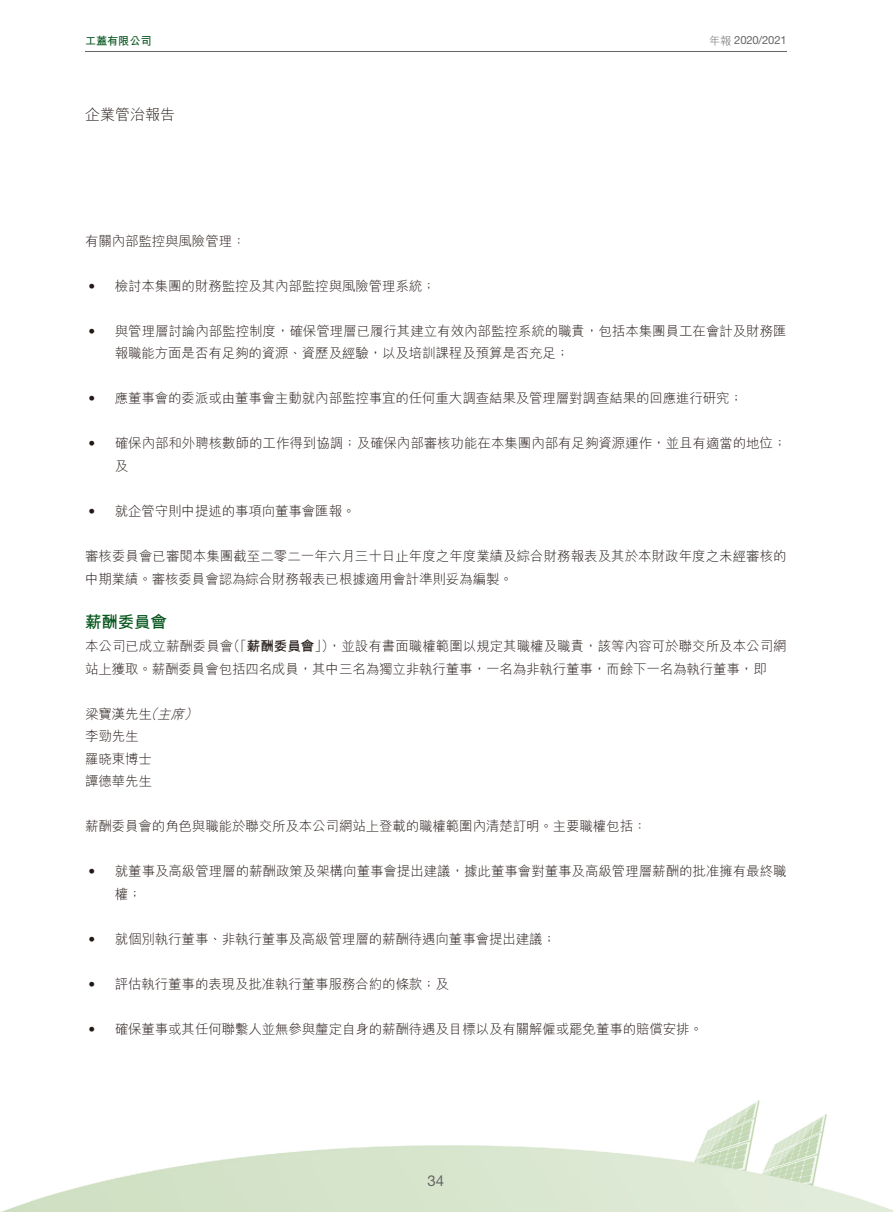
<style>
.page{position:relative;width:893px;height:1212px;background:#fff}
.page>*{position:absolute;margin:0;border:0;box-sizing:border-box;transform-origin:0 0}
.t1{font:16.5px "M Hei HK Bold E Ten B5 H";letter-spacing:-.01em;color:#04541b}
.t2{font:15px "M Hei HK Light E Ten B5 H";color:#231916}
.t3{font:15px "Helvetica Neue LT Std";color:#666565}
.t4{font:13.5px/22.5px "M Hei HK Light E Ten B5 H";letter-spacing:-.01em;color:#231916}
.t5{font:11.25px "Helvetica Neue LT Std";letter-spacing:-.015em;color:#666565}
.t6{font:11.25px "M Hei HK Bold E Ten B5 H";letter-spacing:-.015em;color:#04541b}
.s1{font-family:"M Hei HK Light E Ten B5 H"}
.s2{font-family:"Helvetica Neue LT Std";font-weight:300}
.s3{font-family:"M Hei HK Bold E Ten B5 H"}
.s4{font-style:italic}
</style>
<div class="page">
<img style="left:1px;top:1100px;width:892px;height:112px">
<hr style="left:85px;top:52px;width:702px;height:1px;background:#666565">
<p class="t6" style="left:85px;top:36px;width:68px">工蓋有限公司</p>
<p class="t5" style="left:709px;top:36px;width:79px"><span class="s1">年報</span> 2020/2021</p>
<p class="t2" style="left:85px;top:108px;width:91px">企業管治報告</p>
<p class="t4" style="left:85px;top:231px;width:162px">有關內部監控與風險管理：</p>
<p class="t4" style="left:88px;top:276px;width:349px"><span class="s2">•</span> 檢討本集團的財務監控及其內部監控與風險管理系統；</p>
<p class="t4" style="left:115px;top:321px;width:673px;text-indent:-26px"><span class="s2">•</span> 與管理層討論內部監控制度，確保管理層已履行其建立有效內部監控系統的職責，包括本集團員工在會計及財務匯報職能方面是否有足夠的資源、資歷及經驗，以及培訓課程及預算是否充足；</p>
<p class="t4" style="left:88px;top:389px;width:656px"><span class="s2">•</span> 應董事會的委派或由董事會主動就內部監控事宜的任何重大調查結果及管理層對調查結果的回應進行研究；</p>
<p class="t4" style="left:115px;top:434px;width:673px;text-indent:-26px"><span class="s2">•</span> 確保內部和外聘核數師的工作得到協調；及確保內部審核功能在本集團內部有足夠資源運作，並且有適當的地位；及</p>
<p class="t4" style="left:88px;top:501px;width:269px"><span class="s2">•</span> 就企管守則中提述的事項向董事會匯報。</p>
<p class="t4" style="left:85px;top:546px;width:703px">審核委員會已審閱本集團截至二零二一年六月三十日止年度之年度業績及綜合財務報表及其於本財政年度之未經審核的中期業績。審核委員會認為綜合財務報表已根據適用會計準則妥為編製。</p>
<p class="t1" style="left:85px;top:616px;width:83px">薪酬委員會</p>
<p class="t4" style="left:85px;top:636px;width:703px">本公司已成立薪酬委員會（「<span class="s3">薪酬委員會</span>」），並設有書面職權範圍以規定其職權及職責，該等內容可於聯交所及本公司網站上獲取。薪酬委員會包括四名成員，其中三名為獨立非執行董事，一名為非執行董事，而餘下一名為執行董事，即</p>
<p class="t4" style="left:85px;top:704px;width:117px">梁寶漢先生<span class="s4">（主席）</span>李勁先生<br>羅晓東博士<br>譚德華先生</p>
<p class="t4" style="left:85px;top:816px;width:563px">薪酬委員會的角色與職能於聯交所及本公司網站上登載的職權範圍內清楚訂明。主要職權包括：</p>
<p class="t4" style="left:115px;top:861px;width:673px;text-indent:-26px"><span class="s2">•</span> 就董事及高級管理層的薪酬政策及架構向董事會提出建議，據此董事會對董事及高級管理層薪酬的批准擁有最終職權；</p>
<p class="t4" style="left:88px;top:929px;width:469px"><span class="s2">•</span> 就個別執行董事、非執行董事及高級管理層的薪酬待遇向董事會提出建議；</p>
<p class="t4" style="left:88px;top:974px;width:362px"><span class="s2">•</span> 評估執行董事的表現及批准執行董事服務合約的條款；及</p>
<p class="t4" style="left:88px;top:1019px;width:616px"><span class="s2">•</span> 確保董事或其任何聯繫人並無參與釐定自身的薪酬待遇及目標以及有關解僱或罷免董事的賠償安排。</p>
<p class="t3" style="left:428px;top:1175px;width:18px">34</p>
</div>
